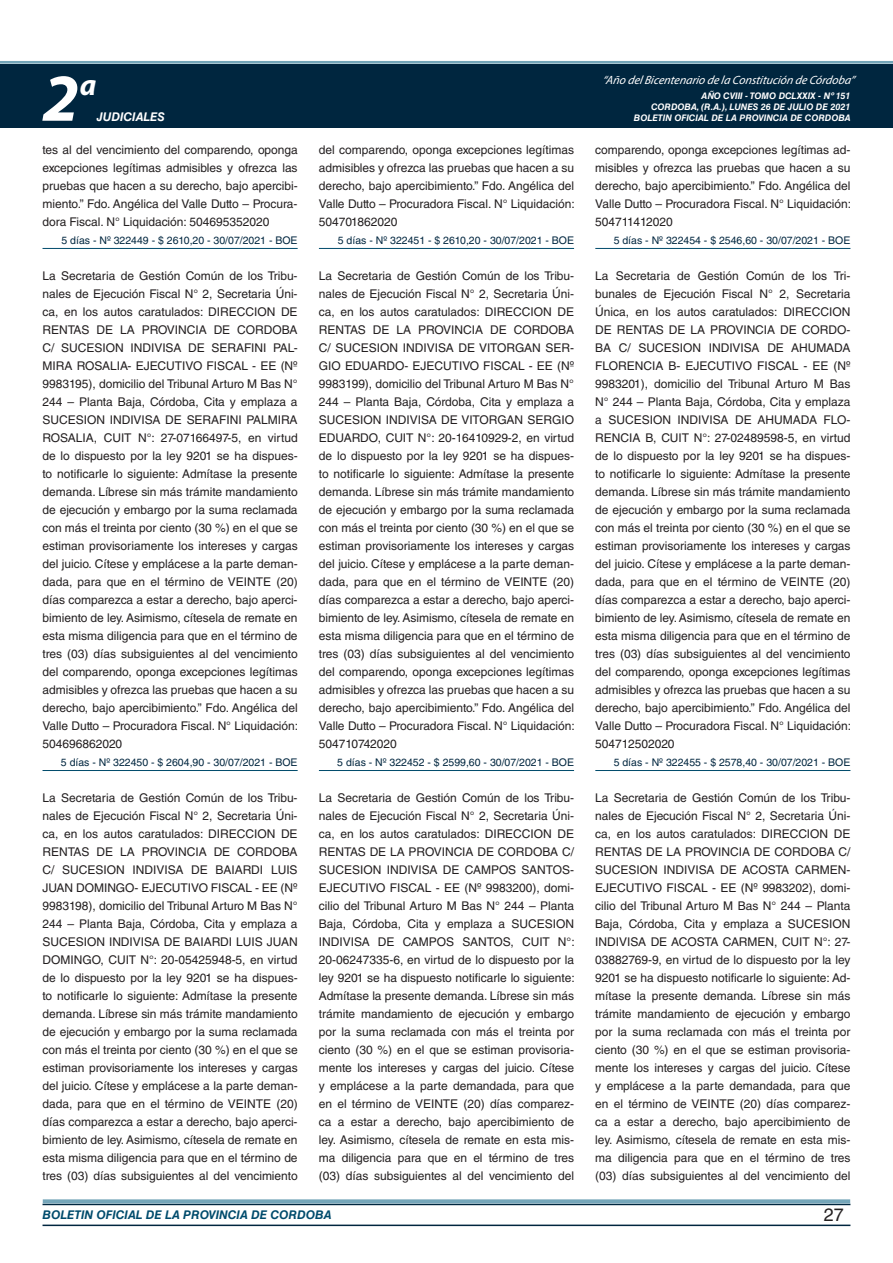
<style>
.page{position:relative;width:893px;height:1263px;background:#fff}
.page>*{position:absolute;margin:0;border:0;box-sizing:border-box;transform-origin:0 0}
.t1{font:italic 700 67.5px "Myriad Pro";color:#fff}
.t2{font:italic 700 30px "Myriad Pro";color:#fff}
.t3{font:18px "Helvetica LT Std";color:#231f20}
.t4{font:12px/18px "Helvetica LT Std";color:#231f20;text-align:justify}
.t5{font:italic 12px "Myriad Pro";color:#fff}
.t6{font:italic 700 12px "Helvetica LT Std";color:#004b6c}
.t7{font:italic 700 12px "Helvetica LT Std";color:#fff}
.t8{font:10.5px "Helvetica LT Std";color:#00263f}
.t9{font:italic 700 9px/10.8px "Helvetica LT Std";color:#fff;text-align:right}
</style>
<div class="page">
<div style="left:0;top:61px;width:893px;height:6px;background:#fff;opacity:.75"></div>
<div style="left:0;top:64px;width:893px;height:64px;background:#00263f"></div>
<hr style="left:43px;top:1224px;width:807px;height:2px;background:#00263f">
<div style="left:42px;top:1198px;width:809px;height:8px;background:#fff;opacity:.75"></div>
<hr style="left:43px;top:248px;width:255px;height:1px;background:#004b6c">
<hr style="left:43px;top:770px;width:255px;height:1px;background:#004b6c">
<hr style="left:319px;top:248px;width:255px;height:1px;background:#004b6c">
<hr style="left:319px;top:770px;width:255px;height:1px;background:#004b6c">
<hr style="left:595px;top:248px;width:255px;height:1px;background:#004b6c">
<hr style="left:595px;top:770px;width:255px;height:1px;background:#004b6c">
<p class="t5" style="left:603px;top:72px;width:254px">“Año delBicentenario de la Constitución de Córdoba”</p>
<h1 class="t1" style="left:43px;top:54px;width:38px">2</h1>
<h2 class="t2" style="left:80px;top:66px;width:18px">a</h2>
<p class="t9" style="left:651px;top:91px;width:201px">AÑO CVIII - TOMO DCLXXIX - Nº 151<br>CORDOBA, (R.A.), LUNES 26 DE JULIO DE 2021</p>
<p class="t7" style="left:97px;top:110px;width:70px">JUDICIALES</p>
<p class="t9" style="left:634px;top:112px;width:218px">BOLETIN OFICIAL DE LA PROVINCIA DE CORDOBA</p>
<p class="t4" style="left:43px;top:141px;width:257px">tes al del vencimiento del comparendo, oponga excepciones legítimas admisibles y ofrezca las pruebas que hacen a su derecho, bajo apercibi&shy;miento.” Fdo. Angélica del Valle Dutto – Procura&shy;dora Fiscal. N° Liquidación: 504695352020</p>
<p class="t8" style="left:61px;top:234px;width:238px">5 días - Nº 322449 - $ 2610,20 - 30/07/2021 - BOE</p>
<p class="t4" style="left:43px;top:267px;width:257px">La Secretaria de Gestión Común de los Tribu&shy;nales de Ejecución Fiscal N° 2, Secretaria Úni&shy;ca, en los autos caratulados: DIRECCION DE RENTAS DE LA PROVINCIA DE CORDOBA C/ SUCESION INDIVISA DE SERAFINI PAL-MIRA ROSALIA- EJECUTIVO FISCAL - EE (Nº 9983195), domicilio del Tribunal Arturo M Bas N° 244 – Planta Baja, Córdoba, Cita y emplaza a SUCESION INDIVISA DE SERAFINI PALMIRA ROSALIA, CUIT N°: 27-07166497-5, en virtud de lo dispuesto por la ley 9201 se ha dispues&shy;to notificarle lo siguiente: Admítase la presente demanda. Líbrese sin más trámite mandamiento de ejecución y embargo por la suma reclamada con más el treinta por ciento (30 %) en el que se estiman provisoriamente los intereses y cargas del juicio. Cítese y emplácese a la parte deman&shy;dada, para que en el término de VEINTE (20) días comparezca a estar a derecho, bajo aperci&shy;bimiento de ley. Asimismo, cítesela de remate en esta misma diligencia para que en el término de tres (03) días subsiguientes al del vencimiento del comparendo, oponga excepciones legítimas admisibles y ofrezca las pruebas que hacen a su derecho, bajo apercibimiento.” Fdo. Angélica del Valle Dutto – Procuradora Fiscal. N° Liquidación:<br>504696862020</p>
<p class="t8" style="left:61px;top:756px;width:238px">5 días - Nº 322450 - $ 2604,90 - 30/07/2021 - BOE</p>
<p class="t4" style="left:43px;top:789px;width:257px">La Secretaria de Gestión Común de los Tribu&shy;nales de Ejecución Fiscal N° 2, Secretaria Úni&shy;ca, en los autos caratulados: DIRECCION DE RENTAS DE LA PROVINCIA DE CORDOBA C/ SUCESION INDIVISA DE BAIARDI LUIS JUAN DOMINGO- EJECUTIVO FISCAL - EE (Nº 9983198), domicilio del Tribunal Arturo M Bas N° 244 – Planta Baja, Córdoba, Cita y emplaza a SUCESION INDIVISA DE BAIARDI LUIS JUAN DOMINGO, CUIT N°: 20-05425948-5, en virtud de lo dispuesto por la ley 9201 se ha dispues&shy;to notificarle lo siguiente: Admítase la presente demanda. Líbrese sin más trámite mandamiento de ejecución y embargo por la suma reclamada con más el treinta por ciento (30 %) en el que se estiman provisoriamente los intereses y cargas del juicio. Cítese y emplácese a la parte deman&shy;dada, para que en el término de VEINTE (20) días comparezca a estar a derecho, bajo aperci&shy;bimiento de ley. Asimismo, cítesela de remate en esta misma diligencia para que en el término de tres (03) días subsiguientes al del vencimiento</p>
<p class="t4" style="left:319px;top:141px;width:257px">del comparendo, oponga excepciones legítimas admisibles y ofrezca las pruebas que hacen a su derecho, bajo apercibimiento.” Fdo. Angélica del Valle Dutto – Procuradora Fiscal. N° Liquidación:<br>504701862020</p>
<p class="t8" style="left:338px;top:234px;width:238px">5 días - Nº 322451 - $ 2610,20 - 30/07/2021 - BOE</p>
<p class="t4" style="left:319px;top:267px;width:257px">La Secretaria de Gestión Común de los Tribu&shy;nales de Ejecución Fiscal N° 2, Secretaria Úni&shy;ca, en los autos caratulados: DIRECCION DE RENTAS DE LA PROVINCIA DE CORDOBA C/ SUCESION INDIVISA DE VITORGAN SER-GIO EDUARDO- EJECUTIVO FISCAL - EE (Nº 9983199), domicilio del Tribunal Arturo M Bas N° 244 – Planta Baja, Córdoba, Cita y emplaza a SUCESION INDIVISA DE VITORGAN SERGIO EDUARDO, CUIT N°: 20-16410929-2, en virtud de lo dispuesto por la ley 9201 se ha dispues&shy;to notificarle lo siguiente: Admítase la presente demanda. Líbrese sin más trámite mandamiento de ejecución y embargo por la suma reclamada con más el treinta por ciento (30 %) en el que se estiman provisoriamente los intereses y cargas del juicio. Cítese y emplácese a la parte deman&shy;dada, para que en el término de VEINTE (20) días comparezca a estar a derecho, bajo aperci&shy;bimiento de ley. Asimismo, cítesela de remate en esta misma diligencia para que en el término de tres (03) días subsiguientes al del vencimiento del comparendo, oponga excepciones legítimas admisibles y ofrezca las pruebas que hacen a su derecho, bajo apercibimiento.” Fdo. Angélica del Valle Dutto – Procuradora Fiscal. N° Liquidación:<br>504710742020</p>
<p class="t8" style="left:337px;top:756px;width:238px">5 días - Nº 322452 - $ 2599,60 - 30/07/2021 - BOE</p>
<p class="t4" style="left:319px;top:789px;width:257px">La Secretaria de Gestión Común de los Tribu&shy;nales de Ejecución Fiscal N° 2, Secretaria Úni&shy;ca, en los autos caratulados: DIRECCION DE RENTAS DE LA PROVINCIA DE CORDOBA C/ SUCESION INDIVISA DE CAMPOS SANTOS-EJECUTIVO FISCAL - EE (Nº 9983200), domi&shy;cilio del Tribunal Arturo M Bas N° 244 – Planta Baja, Córdoba, Cita y emplaza a SUCESION INDIVISA DE CAMPOS SANTOS, CUIT N°:<br>20-06247335-6, en virtud de lo dispuesto por la ley 9201 se ha dispuesto notificarle lo siguiente:<br>Admítase la presente demanda. Líbrese sin más trámite mandamiento de ejecución y embargo por la suma reclamada con más el treinta por ciento (30 %) en el que se estiman provisoria&shy;mente los intereses y cargas del juicio. Cítese y emplácese a la parte demandada, para que en el término de VEINTE (20) días comparez&shy;ca a estar a derecho, bajo apercibimiento de ley. Asimismo, cítesela de remate en esta mis&shy;ma diligencia para que en el término de tres (03) días subsiguientes al del vencimiento del</p>
<p class="t4" style="left:595px;top:141px;width:257px">comparendo, oponga excepciones legítimas ad&shy;misibles y ofrezca las pruebas que hacen a su derecho, bajo apercibimiento.” Fdo. Angélica del Valle Dutto – Procuradora Fiscal. N° Liquidación:<br>504711412020</p>
<p class="t8" style="left:614px;top:234px;width:238px">5 días - Nº 322454 - $ 2546,60 - 30/07/2021 - BOE</p>
<p class="t4" style="left:595px;top:267px;width:257px">La Secretaria de Gestión Común de los Tri&shy;bunales de Ejecución Fiscal N° 2, Secretaria Única, en los autos caratulados: DIRECCION DE RENTAS DE LA PROVINCIA DE CORDO-BA C/ SUCESION INDIVISA DE AHUMADA FLORENCIA B- EJECUTIVO FISCAL - EE (Nº 9983201), domicilio del Tribunal Arturo M Bas N° 244 – Planta Baja, Córdoba, Cita y emplaza a SUCESION INDIVISA DE AHUMADA FLO-RENCIA B, CUIT N°: 27-02489598-5, en virtud de lo dispuesto por la ley 9201 se ha dispues&shy;to notificarle lo siguiente: Admítase la presente demanda. Líbrese sin más trámite mandamiento de ejecución y embargo por la suma reclamada con más el treinta por ciento (30 %) en el que se estiman provisoriamente los intereses y cargas del juicio. Cítese y emplácese a la parte deman&shy;dada, para que en el término de VEINTE (20) días comparezca a estar a derecho, bajo aperci&shy;bimiento de ley. Asimismo, cítesela de remate en esta misma diligencia para que en el término de tres (03) días subsiguientes al del vencimiento del comparendo, oponga excepciones legítimas admisibles y ofrezca las pruebas que hacen a su derecho, bajo apercibimiento.” Fdo. Angélica del Valle Dutto – Procuradora Fiscal. N° Liquidación:<br>504712502020</p>
<p class="t8" style="left:614px;top:756px;width:238px">5 días - Nº 322455 - $ 2578,40 - 30/07/2021 - BOE</p>
<p class="t4" style="left:595px;top:789px;width:257px">La Secretaria de Gestión Común de los Tribu&shy;nales de Ejecución Fiscal N° 2, Secretaria Úni&shy;ca, en los autos caratulados: DIRECCION DE RENTAS DE LA PROVINCIA DE CORDOBA C/ SUCESION INDIVISA DE ACOSTA CARMEN-EJECUTIVO FISCAL - EE (Nº 9983202), domi&shy;cilio del Tribunal Arturo M Bas N° 244 – Planta Baja, Córdoba, Cita y emplaza a SUCESION INDIVISA DE ACOSTA CARMEN, CUIT N°: 27- 03882769-9, en virtud de lo dispuesto por la ley 9201 se ha dispuesto notificarle lo siguiente: Ad&shy;mítase la presente demanda. Líbrese sin más trámite mandamiento de ejecución y embargo por la suma reclamada con más el treinta por ciento (30 %) en el que se estiman provisoria&shy;mente los intereses y cargas del juicio. Cítese y emplácese a la parte demandada, para que en el término de VEINTE (20) días comparez&shy;ca a estar a derecho, bajo apercibimiento de ley. Asimismo, cítesela de remate en esta mis&shy;ma diligencia para que en el término de tres (03) días subsiguientes al del vencimiento del</p>
<p class="t6" style="left:43px;top:1208px;width:290px">BOLETIN OFICIAL DE LA PROVINCIA DE CORDOBA</p>
<h3 class="t3" style="left:824px;top:1204px;width:22px">27</h3>
</div>
